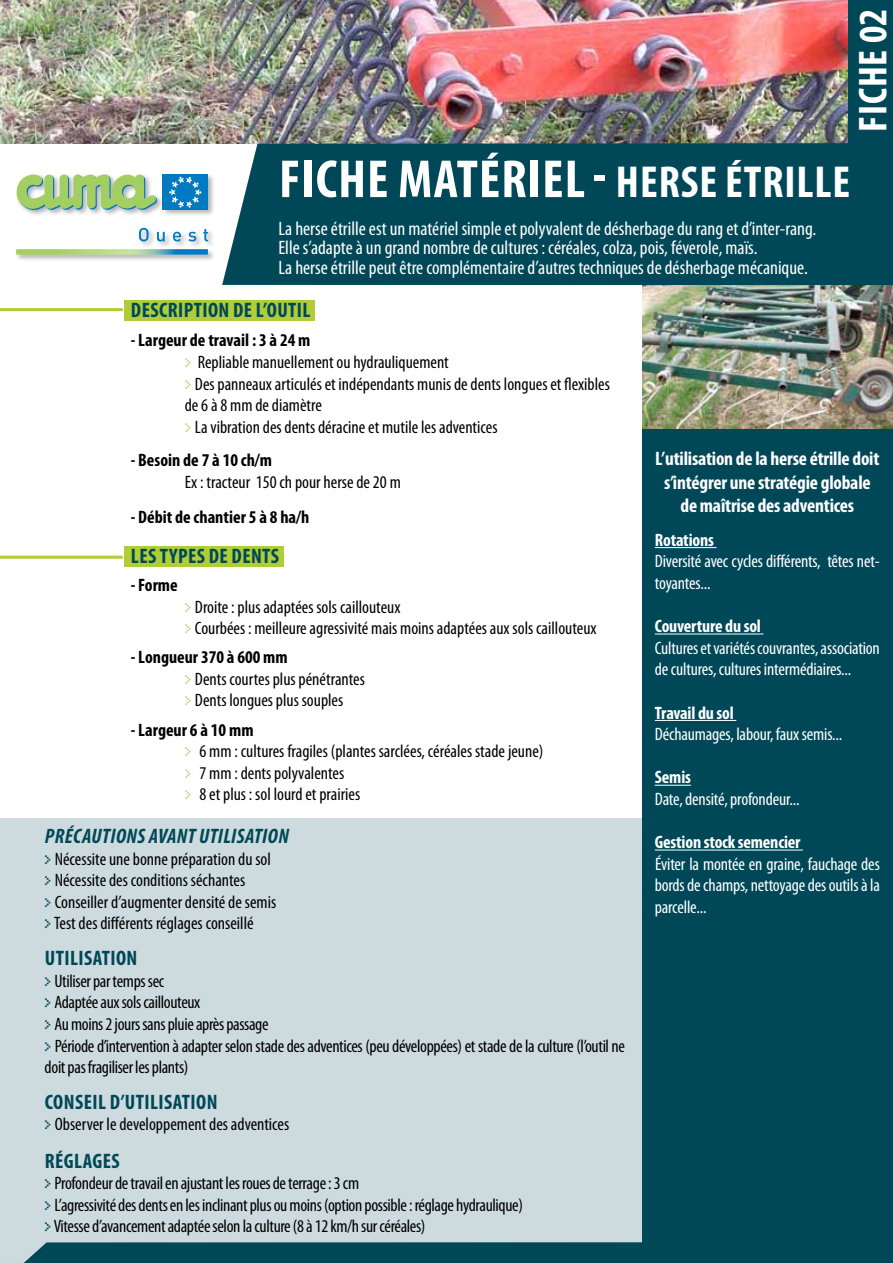
<style>
.page{position:relative;width:893px;height:1263px;background:#fff}
.page>*{position:absolute;margin:0;border:0;box-sizing:border-box;transform-origin:0 0}
.t1{font:700 condensed 54px "Myriad Pro";letter-spacing:.02em;color:#fff}
.t2{font:700 condensed 40.5px "Myriad Pro";letter-spacing:.02em;color:#fff}
.t3{font:700 condensed 21px "Myriad Pro";letter-spacing:.02em;color:#004858}
.t4{font:italic 700 condensed 21px "Myriad Pro";letter-spacing:.02em;color:#004858}
.t5{font:condensed 19.5px/19.5px "Myriad Pro";color:#fff}
.t6{font:700 condensed 19.5px/23.4px "Myriad Pro";letter-spacing:-.01em;color:#fff;text-align:center}
.t7{font:condensed 18px/21.6px "Myriad Pro";color:#000}
.t8{font:condensed 18px/21.6px "Myriad Pro";letter-spacing:-.02em;color:#000}
.t9{font:condensed 18px/21.6px "Myriad Pro";letter-spacing:-.01em;color:#fff}
.t10{font:700 condensed 18px "Myriad Pro";color:#fff}
.t11{font:700 condensed 18px "Myriad Pro";color:#000}
.s1{font-size:45px}
.s2{font-weight:700}
.s3{font-family:"Simple Direction Arrows";font-stretch:normal;font-size:15px;color:#b8da82}
.s4{font-family:"Simple Direction Arrows";font-stretch:normal;font-size:15px;color:#004858}
</style>
<div class="page">
<div style="left:124px;top:300px;width:191px;height:21px;background:#afcd37"></div>
<div style="left:124px;top:546px;width:159px;height:21px;background:#afcd37"></div>
<img style="left:642px;top:285px;width:251px;height:154px">
<div style="left:0;top:819px;width:727px;height:444px;background:#cddbde"></div>
<img style="left:0;top:0;width:848px;height:144px">
<div style="left:848px;top:0;width:45px;height:145px;background:#004858"></div>
<div style="left:222px;top:143px;width:671px;height:142px;background:#004858"></div>
<hr style="left:0;top:308px;width:123px;height:3px;background:#afcd37">
<hr style="left:0;top:556px;width:123px;height:3px;background:#afcd37">
<div style="left:643px;top:429px;width:250px;height:834px;background:#004858"></div>
<hr style="left:655px;top:547px;width:61px;height:1px;background:#fff">
<hr style="left:655px;top:633px;width:108px;height:1px;background:#fff">
<hr style="left:655px;top:720px;width:81px;height:1px;background:#fff">
<hr style="left:655px;top:785px;width:36px;height:1px;background:#fff">
<hr style="left:655px;top:849px;width:148px;height:1px;background:#fff">
<div style="left:15px;top:173px;width:200px;height:89px;background:#000;opacity:.3"></div>
<svg style="left:16px;top:173px;width:144px;height:39px;background:#b0d098"></svg>
<div style="left:163px;top:175px;width:45px;height:35px;background:#007ac1"></div>
<svg style="left:169px;top:177px;width:32px;height:31px"></svg>
<svg style="left:16px;top:249px;width:192px;height:6px"></svg>
<svg style="left:139px;top:228px;width:10px;height:13px"></svg>
<svg style="left:157px;top:232px;width:8px;height:9px"></svg>
<svg style="left:173px;top:232px;width:8px;height:9px"></svg>
<svg style="left:188px;top:232px;width:8px;height:9px"></svg>
<svg style="left:203px;top:229px;width:5px;height:12px"></svg>
<div style="left:24px;top:1242px;width:619px;height:21px;background:#004858"></div>
<h1 class="t1" style="left:279px;top:145px;width:573px">Fiche matériel- <span class="s1">herse étrille</span></h1>
<p class="t5" style="left:279px;top:218px;width:539px">La herse étrille est un matériel simple et polyvalent de désherbage du rang et d’inter-rang.<br>Elle s’adapte à un grand nombre de cultures : céréales, colza, pois, féverole, maïs.<br>La herse étrille peut être complémentaire d’autres techniques de désherbage mécanique.</p>
<h2 class="t2" style="left:848px;top:132px;width:125px;rotate:-90deg">fiche 02</h2>
<p class="t3" style="left:131px;top:297px;width:181px">Description de l’outil</p>
<p class="t7" style="left:185px;top:329px;width:427px;text-indent:-54px"><span class="s2">- Largeur de travail : 3 à 24 m<br></span><span class="s3">y</span> Repliable manuellement ou hydrauliquement<br><span class="s3">y</span> Des panneaux articulés et indépendants munis de dents longues et flexibles de 6 à 8 mm de diamètre<br><span class="s3">y</span> La vibration des dents déracine et mutile les adventices</p>
<p class="t11" style="left:131px;top:449px;width:143px">- Besoin de 7 à 10 ch/m</p>
<p class="t7" style="left:185px;top:471px;width:218px">Ex : tracteur 150 ch pour herse de 20 m</p>
<p class="t11" style="left:131px;top:506px;width:180px">- Débit de chantier 5 à 8 ha/h</p>
<p class="t3" style="left:131px;top:543px;width:150px">les types de dents</p>
<p class="t11" style="left:131px;top:574px;width:48px">- Forme</p>
<p class="t7" style="left:185px;top:596px;width:413px"><span class="s3">y</span> Droite : plus adaptées sols caillouteux<br><span class="s3">y</span> Courbées : meilleure agressivité mais moins adaptées aux sols caillouteux</p>
<p class="t7" style="left:185px;top:646px;width:182px;text-indent:-54px"><span class="s2">- Longueur 370 à 600 mm<br></span><span class="s3">y</span> Dents courtes plus pénétrantes <span class="s3">y</span> Dents longues plus souples</p>
<p class="t7" style="left:185px;top:719px;width:360px;text-indent:-54px"><span class="s2">- Largeur 6 à 10 mm<br></span><span class="s3">y</span> 6 mm : cultures fragiles (plantes sarclées, céréales stade jeune) <span class="s3">y</span> 7 mm : dents polyvalentes<br><span class="s3">y</span> 8 et plus : sol lourd et prairies</p>
<p class="t4" style="left:45px;top:823px;width:246px">PRÉCAUTIONS AVANT UTILISATION</p>
<p class="t7" style="left:45px;top:848px;width:233px"><span class="s4">y</span> Nécessite une bonne préparation du sol <span class="s4">y</span> Nécessite des conditions séchantes<br><span class="s4">y</span> Conseiller d’augmenter densité de semis <span class="s4">y</span> Test des différents réglages conseillé</p>
<p class="t3" style="left:45px;top:945px;width:94px">utilisation</p>
<p class="t8" style="left:45px;top:970px;width:582px"><span class="s4">y</span> Utiliser par temps sec<br><span class="s4">y</span> Adaptée aux sols caillouteux<br><span class="s4">y</span> Au moins 2 jours sans pluie après passage<br><span class="s4">y</span> Période d’intervention à adapter selon stade des adventices (peu développées) et stade de la culture (l’outil ne doit pas fragiliser les plants)</p>
<p class="t3" style="left:45px;top:1089px;width:174px">Conseil d’utilisation</p>
<p class="t7" style="left:45px;top:1113px;width:246px"><span class="s4">y</span> Observer le developpement des adventices</p>
<p class="t3" style="left:45px;top:1147px;width:76px">Réglages</p>
<p class="t8" style="left:45px;top:1172px;width:480px"><span class="s4">y</span> Profondeur de travail en ajustant les roues de terrage : 3 cm<br><span class="s4">y</span> L’agressivité des dents en les inclinant plus ou moins (option possible : réglage hydraulique) <span class="s4">y</span> Vitesse d’avancement adaptée selon la culture (8 à 12 km/h sur céréales)</p>
<p class="t6" style="left:655px;top:447px;width:226px">L’utilisation de la herse étrille doit s’intégrer une stratégie globale de maîtrise des adventices</p>
<p class="t10" style="left:655px;top:528px;width:61px">Rotations</p>
<p class="t9" style="left:655px;top:550px;width:226px">Diversité avec cycles différents, têtes net&shy;toyantes...</p>
<p class="t10" style="left:655px;top:615px;width:108px">Couverture du sol</p>
<p class="t9" style="left:655px;top:637px;width:227px">Cultures et variétés couvrantes, association de cultures, cultures intermédiaires...</p>
<p class="t10" style="left:655px;top:701px;width:80px">Travail du sol</p>
<p class="t9" style="left:655px;top:723px;width:189px">Déchaumages, labour, faux semis...</p>
<p class="t10" style="left:655px;top:766px;width:38px">Semis</p>
<p class="t9" style="left:655px;top:788px;width:146px">Date, densité, profondeur...</p>
<p class="t10" style="left:655px;top:831px;width:147px">Gestion stock semencier</p>
<p class="t9" style="left:655px;top:853px;width:227px;text-align:justify">éviter la montée en graine, fauchage des bords de champs, nettoyage des outils à la parcelle...</p>
</div>
